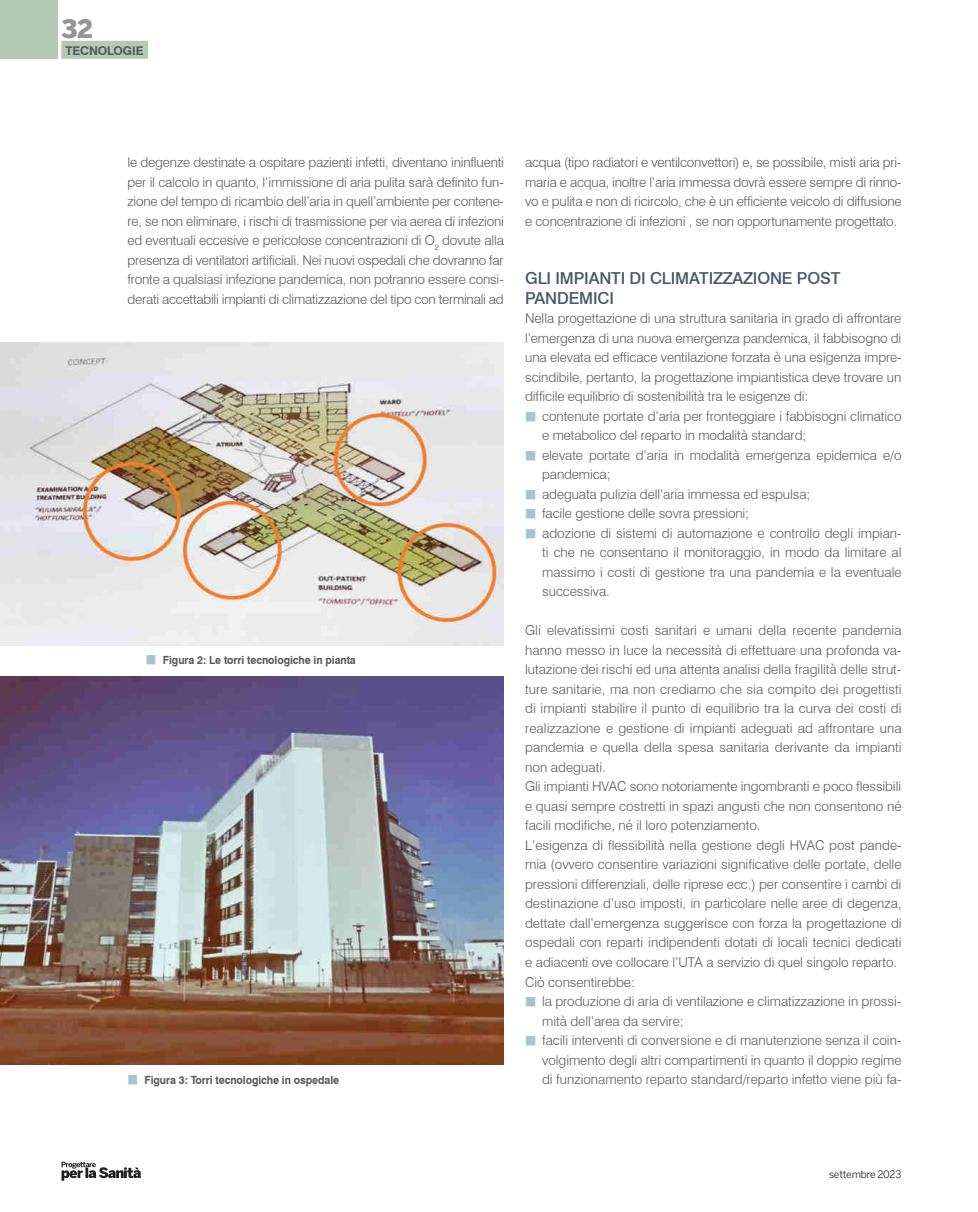
<style>
.page{position:relative;width:978px;height:1212px;background:#fff}
.page>*{position:absolute;margin:0;border:0;box-sizing:border-box;transform-origin:0 0}
.t1{font:900 25.2px "Benton Sans";color:#939598}
.secondo_livello_titolo{font:500 16.5px/19.5px "Swiss 721 BT";letter-spacing:-.01em;color:#475861}
.testo{font:300 13.5px/19.5px "Swiss 721 BT";letter-spacing:-.005em;color:#57585a;text-align:justify}
.t2{font:700 12px "Swiss 721 BT";letter-spacing:-.01em;color:#475861}
.t3{font:700 11.25px "Swiss 721 BT";letter-spacing:-.01em;color:#57585a;scale:.94 1}
.t4{font:10.2px "Benton Sans";letter-spacing:-.02em;color:#231f20}
</style>
<div class="page">
<svg style="left:62px;top:1162px;width:79px;height:19px"></svg>
<img style="left:0;top:343px;width:504px;height:302px">
<img style="left:0;top:676px;width:504px;height:389px">
<div style="left:0;top:0;width:57px;height:59px;background:#b5cab2"></div>
<div style="left:61px;top:41px;width:87px;height:18px;background:#b5cab2"></div>
<h1 class="t1" style="left:62px;top:14px;width:33px">32</h1>
<p class="t2" style="left:66px;top:43px;width:80px">TECNOLOGIE</p>
<p class="testo" style="left:128px;top:153px;width:378px">le degenze destinate a ospitare pazienti infetti, diventano ininfluenti per il calcolo in quanto, l’immissione di aria pulita sarà definito fun&shy;zione del tempo di ricambio dell’aria in quell’ambiente per contene&shy;re, se non eliminare, i rischi di trasmissione per via aerea di infezioni ed eventuali eccesive e pericolose concentrazioni di O<sub>2</sub> dovute alla presenza di ventilatori artificiali. Nei nuovi ospedali che dovranno far fronte a qualsiasi infezione pandemica, non potranno essere consi&shy;derati accettabili impianti di climatizzazione del tipo con terminali ad</p>
<p class="testo" style="left:525px;top:153px;width:378px">acqua (tipo radiatori e ventilconvettori) e, se possibile, misti aria pri&shy;maria e acqua, inoltre l’aria immessa dovrà essere sempre di rinno&shy;vo e pulita e non di ricircolo, che è un efficiente veicolo di diffusione e concentrazione di infezioni , se non opportunamente progettato.</p>
<p class="secondo_livello_titolo" style="left:525px;top:269px;width:317px">GLI IMPIANTI DI CLIMATIZZAZIONE POST<br>PANDEMICI</p>
<p class="testo" style="left:525px;top:309px;width:378px">Nella progettazione di una struttura sanitaria in grado di affrontare l’emergenza di una nuova emergenza pandemica, il fabbisogno di una elevata ed efficace ventilazione forzata è una esigenza impre&shy;scindibile, pertanto, la progettazione impiantistica deve trovare un difficile equilibrio di sostenibilità tra le esigenze di:</p>
<p class="testo" style="left:542px;top:406px;width:361px;text-indent:-17px"><sup>█</sup> contenute portate d’aria per fronteggiare i fabbisogni climatico e metabolico del reparto in modalità standard;</p>
<p class="testo" style="left:542px;top:445px;width:361px;text-indent:-17px"><sup>█</sup> elevate portate d’aria in modalità emergenza epidemica e/o pandemica;</p>
<p class="testo" style="left:525px;top:484px;width:287px"><sup>█</sup> adeguata pulizia dell’aria immessa ed espulsa;</p>
<p class="testo" style="left:525px;top:504px;width:226px"><sup>█</sup> facile gestione delle sovra pressioni;</p>
<p class="testo" style="left:542px;top:523px;width:361px;text-indent:-17px"><sup>█</sup> adozione di sistemi di automazione e controllo degli impian&shy;ti che ne consentano il monitoraggio, in modo da limitare al massimo i costi di gestione tra una pandemia e la eventuale successiva.</p>
<p class="testo" style="left:525px;top:621px;width:378px">Gli elevatissimi costi sanitari e umani della recente pandemia hanno messo in luce la necessità di effettuare una profonda va&shy;lutazione dei rischi ed una attenta analisi della fragilità delle strut&shy;ture sanitarie, ma non crediamo che sia compito dei progettisti di impianti stabilire il punto di equilibrio tra la curva dei costi di realizzazione e gestione di impianti adeguati ad affrontare una pandemia e quella della spesa sanitaria derivante da impianti non adeguati.</p>
<p class="testo" style="left:525px;top:777px;width:378px">Gli impianti HVAC sono notoriamente ingombranti e poco flessibili e quasi sempre costretti in spazi angusti che non consentono né facili modifiche, né il loro potenziamento.</p>
<p class="testo" style="left:525px;top:835px;width:378px">L’esigenza di flessibilità nella gestione degli HVAC post pande&shy;mia (ovvero consentire variazioni significative delle portate, delle pressioni differenziali, delle riprese ecc.) per consentire i cambi di destinazione d’uso imposti, in particolare nelle aree di degenza, dettate dall’emergenza suggerisce con forza la progettazione di ospedali con reparti indipendenti dotati di locali tecnici dedicati e adiacenti ove collocare l’UTA a servizio di quel singolo reparto.</p>
<p class="testo" style="left:525px;top:972px;width:111px">Ciò consentirebbe:</p>
<p class="testo" style="left:542px;top:991px;width:361px;text-indent:-17px"><sup>█</sup> la produzione di aria di ventilazione e climatizzazione in prossi&shy;mità dell’area da servire;</p>
<p class="testo" style="left:542px;top:1030px;width:361px;text-indent:-17px"><sup>█</sup> facili interventi di conversione e di manutenzione senza il coin&shy;volgimento degli altri compartimenti in quanto il doppio regime di funzionamento reparto standard/reparto infetto viene più fa-</p>
<p class="t3" style="left:146px;top:653px;width:225px"><sup>█</sup> Figura 2: Le torri tecnologiche in pianta</p>
<p class="t3" style="left:128px;top:1073px;width:227px"><sup>█</sup> Figura 3: Torri tecnologiche in ospedale</p>
<p class="t4" style="left:829px;top:1168px;width:74px">settembre 2023</p>
</div>
